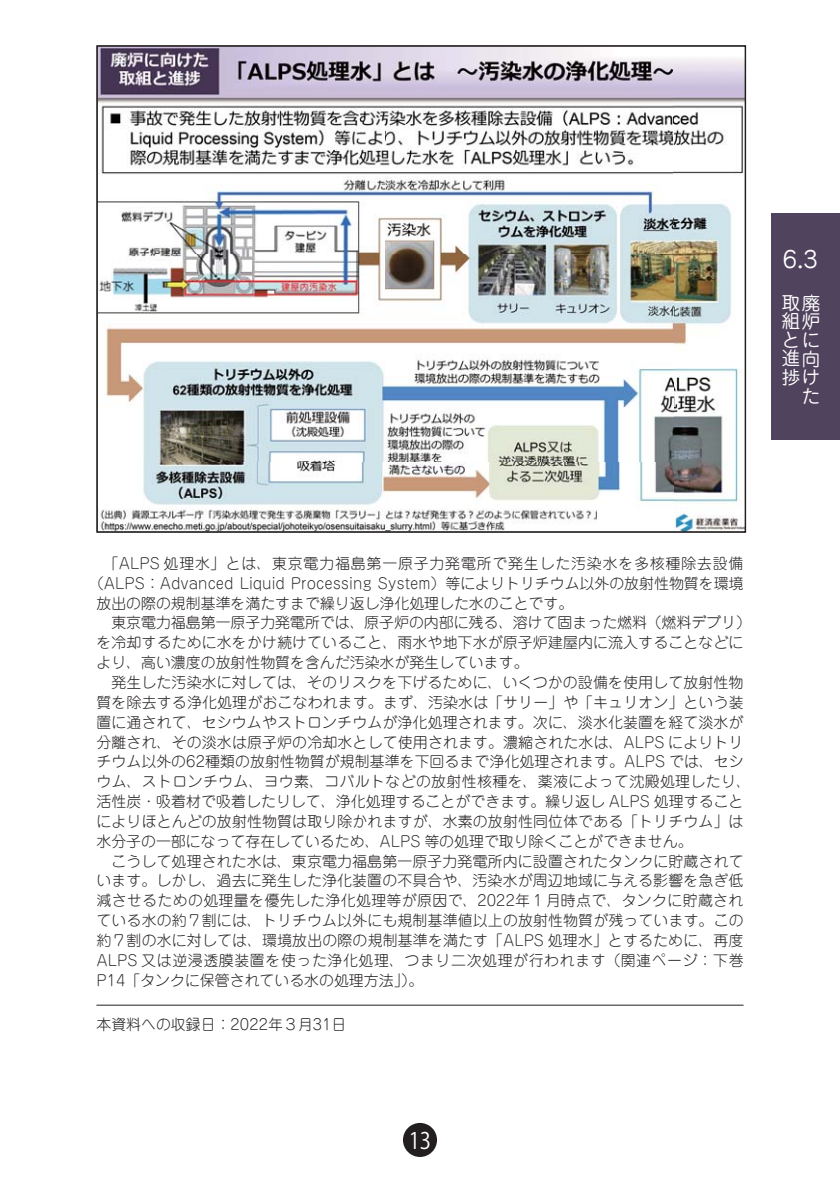
<style>
.page{position:relative;width:840px;height:1191px;background:#fff}
.page>*{position:absolute;margin:0;border:0;box-sizing:border-box;transform-origin:0 0}
.t1{font:22.6px "Jun 201 Pro Regular 83 pv RKSJ H";color:#fff}
.t2{font:22.6px "Koz Go Pr 6 N Regular 90 pv RKSJ H";color:#fff;scale:.9 1}
.t3{font:18.4px/18.6px "Jun 201 Pro Regular 83 pv RKSJ H";color:#fff;text-align:right}
.t4{font:14.8px "Jun 101 Pro Light 90 pv RKSJ H";letter-spacing:.01em;color:#231f20}
.t5{font:14.8px "Jun 101 Pro Light 90 pv RKSJ H";letter-spacing:.04em;color:#231f20}
.t6{font:14.8px "Jun 101 Pro Light 90 pv RKSJ H";letter-spacing:.055em;color:#231f20}
</style>
<div class="page">
<div style="left:403px;top:1123px;width:34px;height:34px;background:#231f20;border-radius:50%"></div>
<div style="left:771px;top:213px;width:68px;height:227px;background:#50435e"></div>
<hr style="left:96px;top:1004px;width:647px;height:1px;background:#231f20">
<img style="left:98px;top:47px;width:645px;height:483px">
<h1 class="t1" style="left:782px;top:251px;width:36px">6.3</h1>
<p class="t3" style="left:781px;top:296px;width:39px">取廃組炉とに進向捗けた</p>
<p class="t6" style="left:104px;top:558px;width:640px">「ALPS 処理水」とは、東京電力福島第一原子力発電所で発生した汚染水を多核種除去設備</p>
<p class="t4" style="left:89px;top:577px;width:655px">（ALPS：Advanced Liquid Processing System）等によりトリチウム以外の放射性物質を環境</p>
<p class="t4" style="left:96px;top:597px;width:478px">放出の際の規制基準を満たすまで繰り返し浄化処理した水のことです。</p>
<p class="t4" style="left:96px;top:617px;width:655px">　東京電力福島第一原子力発電所では、原子炉の内部に残る、溶けて固まった燃料（燃料デブリ）</p>
<p class="t4" style="left:96px;top:637px;width:648px">を冷却するために水をかけ続けていること、雨水や地下水が原子炉建屋内に流入することなどに</p>
<p class="t4" style="left:96px;top:657px;width:433px">より、高い濃度の放射性物質を含んだ汚染水が発生しています。</p>
<p class="t4" style="left:96px;top:677px;width:648px">　発生した汚染水に対しては、そのリスクを下げるために、いくつかの設備を使用して放射性物</p>
<p class="t4" style="left:96px;top:696px;width:648px">質を除去する浄化処理がおこなわれます。まず、汚染水は「サリー」や「キュリオン」という装</p>
<p class="t4" style="left:96px;top:716px;width:648px">置に通されて、セシウムやストロンチウムが浄化処理されます。次に、淡水化装置を経て淡水が</p>
<p class="t4" style="left:96px;top:736px;width:648px">分離され、その淡水は原子炉の冷却水として使用されます。濃縮された水は、ALPS によりトリ</p>
<p class="t4" style="left:96px;top:756px;width:648px">チウム以外の62種類の放射性物質が規制基準を下回るまで浄化処理されます。ALPS では、セシ</p>
<p class="t4" style="left:96px;top:776px;width:655px">ウム、ストロンチウム、ヨウ素、コバルトなどの放射性核種を、薬液によって沈殿処理したり、</p>
<p class="t4" style="left:96px;top:796px;width:648px">活性炭・吸着材で吸着したりして、浄化処理することができます。繰り返し ALPS 処理すること</p>
<p class="t4" style="left:96px;top:815px;width:648px">によりほとんどの放射性物質は取り除かれますが、水素の放射性同位体である「トリチウム」は</p>
<p class="t4" style="left:96px;top:835px;width:597px">水分子の一部になって存在しているため、ALPS 等の処理で取り除くことができません。</p>
<p class="t4" style="left:96px;top:855px;width:648px">　こうして処理された水は、東京電力福島第一原子力発電所内に設置されたタンクに貯蔵されて</p>
<p class="t4" style="left:96px;top:875px;width:648px">います。しかし、過去に発生した浄化装置の不具合や、汚染水が周辺地域に与える影響を急ぎ低</p>
<p class="t4" style="left:96px;top:895px;width:648px">減させるための処理量を優先した浄化処理等が原因で、2022年１月時点で、タンクに貯蔵され</p>
<p class="t4" style="left:96px;top:915px;width:648px">ている水の約７割には、トリチウム以外にも規制基準値以上の放射性物質が残っています。この</p>
<p class="t4" style="left:96px;top:934px;width:648px">約７割の水に対しては、環境放出の際の規制基準を満たす「ALPS 処理水」とするために、再度</p>
<p class="t5" style="left:96px;top:954px;width:648px">ALPS 又は逆浸透膜装置を使った浄化処理、つまり二次処理が行われます（関連ページ：下巻</p>
<p class="t4" style="left:96px;top:974px;width:328px">P14「タンクに保管されている水の処理方法」）。</p>
<p class="t4" style="left:96px;top:1018px;width:251px">本資料への収録日：2022年３月31日</p>
<h1 class="t2" style="left:408px;top:1131px;width:26px">13</h1>
</div>
